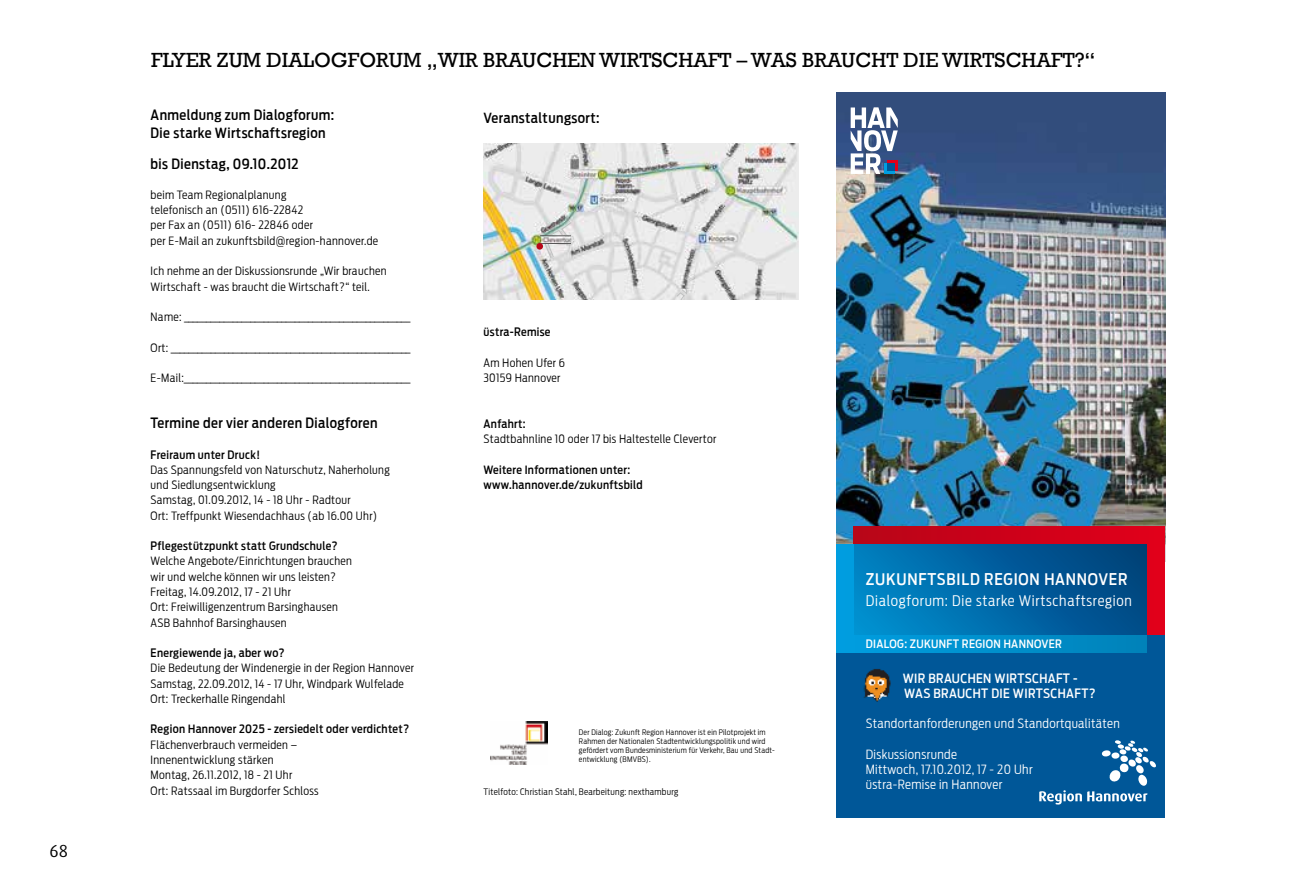
<style>
.page{position:relative;width:1290px;height:893px;background:#fff}
.page>*{position:absolute;margin:0;border:0;box-sizing:border-box;transform-origin:0 0}
.t1{font:21px "Rockwell";color:#000}
.t2{font:17.5px "Dax";color:#000}
.t3{font:500 15.92px "Antenna Cond";letter-spacing:.05em;color:#fff}
.t4{font:300 14.7px "Antenna Cond";letter-spacing:.05em;color:#fff}
.t5{font:500 14px/17.8px "Antenna Cond";letter-spacing:.03em;color:#000}
.t6{font:300 12.78px/15.2px "Antenna Cond";letter-spacing:.03em;color:#fff}
.t7{font:500 12.78px/15.2px "Antenna Cond";letter-spacing:.03em;color:#fff}
.t8{font:300 11.38px/15.2px "Antenna Cond";letter-spacing:.03em;color:#000}
.t9{font:500 11.38px/15.2px "Antenna Cond";letter-spacing:.03em;color:#000}
.t10{font:500 11.38px "Antenna Cond";letter-spacing:.03em;color:#fff}
.t11{font:300 8.92px "Antenna Cond";letter-spacing:.03em;color:#000}
.t12{font:300 7.7px/9.1px "Antenna Cond";letter-spacing:.03em;color:#000}
</style>
<div class="page">
<div style="left:836px;top:616px;width:328px;height:202px;background:#005798"></div>
<img style="left:836px;top:92px;width:329px;height:470px">
<div style="left:854px;top:526px;width:310px;height:108px;background:linear-gradient(to right,#ba0417,#dd001c)"></div>
<svg style="left:836px;top:544px;width:310px;height:108px;background:#0091cf"></svg>
<svg style="left:854px;top:544px;width:292px;height:90px;background:#0064a3"></svg>
<svg style="left:1039px;top:740px;width:117px;height:65px"></svg>
<svg style="left:851px;top:107px;width:47px;height:67px"></svg>
<img style="left:491px;top:722px;width:56px;height:43px">
<img style="left:863px;top:669px;width:28px;height:33px">
<img style="left:484px;top:143px;width:314px;height:157px">
<svg style="left:544px;top:222px;width:143px;height:77px;background:#d9dada"></svg>
<hr style="left:540px;top:235px;width:31px;height:1px;background:#555">
<hr style="left:540px;top:243px;width:31px;height:1px;background:#555">
<div style="left:536px;top:243px;width:7px;height:7px;background:#b80718;border-radius:50%"></div>
<h2 class="t2" style="left:50px;top:841px;width:20px">68</h2>
<h1 class="t1" style="left:151px;top:47px;width:946px">FLYER ZUM DIALOGFORUM „WIR BRAUCHEN WIRTSCHAFT – WAS BRAUCHT DIE WIRTSCHAFT?“</h1>
<p class="t5" style="left:151px;top:106px;width:185px">Anmeldung zum Dialogforum:<br>Die starke Wirtschaftsregion</p>
<p class="t5" style="left:151px;top:155px;width:150px">bis Dienstag, 09.10.2012</p>
<p class="t8" style="left:151px;top:187px;width:229px">beim Team Regionalplanung<br>telefonisch an (0511) 616-22842<br>per Fax an (0511) 616- 22846 oder<br>per E-Mail an zukunftsbild@region-hannover.de</p>
<p class="t8" style="left:151px;top:263px;width:237px">Ich nehme an der Diskussionsrunde „Wir brauchen<br>Wirtschaft - was braucht die Wirtschaft?“ teil.</p>
<p class="t8" style="left:151px;top:309px;width:261px">Name: ___________________________________________________</p>
<p class="t8" style="left:151px;top:340px;width:261px">Ort: ______________________________________________________</p>
<p class="t8" style="left:151px;top:370px;width:261px">E-Mail:___________________________________________________</p>
<p class="t5" style="left:151px;top:414px;width:228px">Termine der vier anderen Dialogforen</p>
<p class="t9" style="left:151px;top:447px;width:111px">Freiraum unter Druck!</p>
<p class="t8" style="left:151px;top:462px;width:241px">Das Spannungsfeld von Naturschutz, Naherholung und Siedlungsentwicklung<br>Samstag, 01.09.2012, 14 - 18 Uhr - Radtour<br>Ort: Treffpunkt Wiesendachhaus (ab 16.00 Uhr)</p>
<p class="t9" style="left:151px;top:538px;width:188px">Pflegestützpunkt statt Grundschule?</p>
<p class="t8" style="left:151px;top:554px;width:203px">Welche Angebote/Einrichtungen brauchen wir und welche können wir uns leisten?<br>Freitag, 14.09.2012, 17 - 21 Uhr<br>Ort: Freiwilligenzentrum Barsinghausen ASB Bahnhof Barsinghausen</p>
<p class="t9" style="left:151px;top:645px;width:136px">Energiewende ja, aber wo?</p>
<p class="t8" style="left:151px;top:661px;width:265px">Die Bedeutung der Windenergie in der Region Hannover<br>Samstag, 22.09.2012, 14 - 17 Uhr, Windpark Wulfelade<br>Ort: Treckerhalle Ringendahl</p>
<p class="t9" style="left:151px;top:722px;width:260px">Region Hannover 2025 - zersiedelt oder verdichtet?</p>
<p class="t8" style="left:151px;top:737px;width:170px">Flächenverbrauch vermeiden –<br>Innenentwicklung stärken<br>Montag, 26.11.2012, 18 - 21 Uhr<br>Ort: Ratssaal im Burgdorfer Schloss</p>
<p class="t5" style="left:483px;top:109px;width:118px">Veranstaltungsort:</p>
<p class="t9" style="left:483px;top:325px;width:68px">üstra-Remise</p>
<p class="t8" style="left:483px;top:355px;width:83px">Am Hohen Ufer 6<br>30159 Hannover</p>
<p class="t9" style="left:483px;top:416px;width:44px">Anfahrt:</p>
<p class="t8" style="left:483px;top:431px;width:234px">Stadtbahnline 10 oder 17 bis Haltestelle Clevertor</p>
<p class="t9" style="left:483px;top:462px;width:161px">Weitere Informationen unter: www.hannover.de/zukunftsbild</p>
<p class="t12" style="left:579px;top:727px;width:197px">Der Dialog: Zukunft Region Hannover ist ein Pilotprojekt im Rahmen der Nationalen Stadtentwicklungspolitik und wird gefördert vom Bundesministerium für Verkehr, Bau und Stadt&shy;entwicklung (BMVBS).</p>
<p class="t11" style="left:483px;top:786px;width:196px">Titelfoto: Christian Stahl, Bearbeitung: nexthamburg</p>
<h3 class="t3" style="left:866px;top:570px;width:263px">ZUKUNFTSBILD REGION HANNOVER</h3>
<p class="t4" style="left:866px;top:592px;width:268px">Dialogforum: Die starke Wirtschaftsregion</p>
<p class="t10" style="left:866px;top:637px;width:198px">DIALOG: ZUKUNFT REGION HANNOVER</p>
<p class="t7" style="left:903px;top:670px;width:194px">WIR BRAUCHEN WIRTSCHAFT -<br>WAS BRAUCHT DIE WIRTSCHAFT?</p>
<p class="t6" style="left:866px;top:716px;width:256px">Standortanforderungen und Standortqualitäten</p>
<p class="t6" style="left:866px;top:747px;width:168px">Diskussionsrunde<br>Mittwoch, 17.10.2012, 17 - 20 Uhr üstra-Remise in Hannover</p>
</div>
